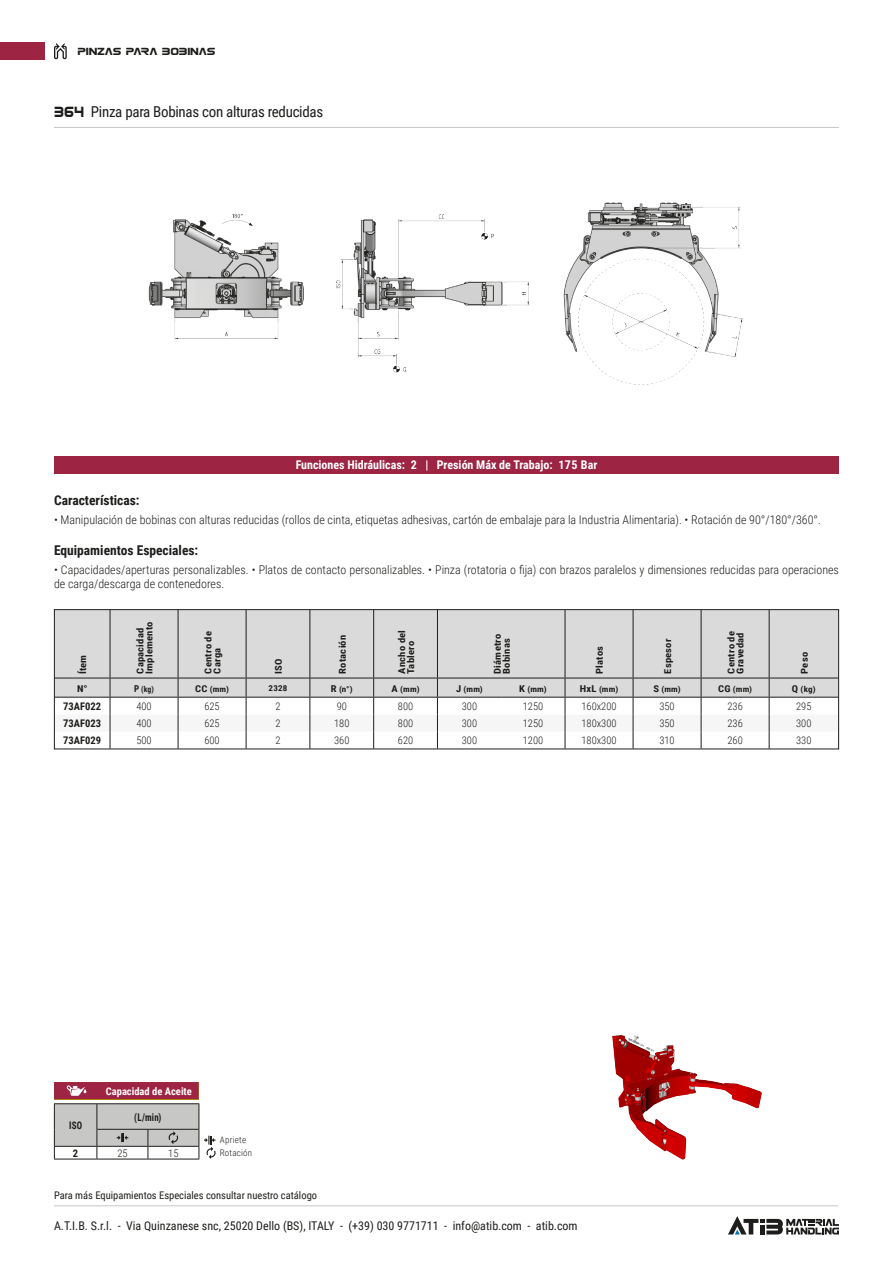
<style>
.page{position:relative;width:893px;height:1263px;background:#fff}
.page>*{position:absolute;margin:0;border:0;box-sizing:border-box;transform-origin:0 0}
.t1{font:15px "Roboto Condensed";letter-spacing:-.02em;color:#1d1d1b}
.t2{font:700 13.5px "Roboto Condensed";color:#1d1d1b}
.t3{font:300 12px/14.4px "Roboto Condensed";color:#1d1d1b}
.t4{font:12px "Roboto Condensed";color:#1d1d1b}
.t5{font:700 12px "Roboto Condensed";color:#fff}
.t6{font:300 10.5px "Roboto Condensed";color:#1d1d1b}
.t7{font:10.5px "Roboto Condensed";color:#1d1d1b}
.t8{font:700 10.5px "Roboto Condensed";color:#1d1d1b}
.t9{font:700 10.5px "Roboto Condensed";color:#fff}
.t10{font:10.5px "Eurofighter";letter-spacing:-.02em;color:#1d1d1b}
.t11{font:700 10.5px "Roboto Condensed";color:#1d1d1b;scale:.85 1}
.t12{font:700 9.45px/9px "Roboto Condensed";letter-spacing:.025em;color:#1d1d1b;scale:1.11 1}
.t13{font:300 9px "Roboto Condensed";letter-spacing:.025em;color:#1d1d1b}
.t14{font:700 8.1px "Roboto Condensed";letter-spacing:.025em;color:#1d1d1b;scale:1.11 1}
.t15{font:700 8.1px "Roboto Condensed";letter-spacing:.025em;color:#1d1d1b;scale:.94 1}
.s1{font-family:"Eurofighter Condensed"}
.s2{font-size:9.45px}
</style>
<div class="page">
<hr style="left:54px;top:127px;width:785px;height:1px;background:#c7c7c6">
<div style="left:54px;top:456px;width:785px;height:17px;background:#9d2443"></div>
<img style="left:148px;top:213px;width:156px;height:127px">
<img style="left:563px;top:202px;width:181px;height:183px">
<img style="left:336px;top:214px;width:194px;height:159px">
<img style="left:613px;top:1035px;width:148px;height:124px">
<hr style="left:54px;top:1205px;width:784px;height:1px;background:#c7c7c6">
<svg style="left:728px;top:1216px;width:111px;height:18px"></svg>
<div style="left:56px;top:611px;width:781px;height:67px;background:#dadada"></div>
<hr style="left:110px;top:610px;width:1px;height:68px;background:#1d1d1b">
<hr style="left:178px;top:610px;width:1px;height:68px;background:#1d1d1b">
<hr style="left:246px;top:610px;width:1px;height:68px;background:#1d1d1b">
<hr style="left:310px;top:610px;width:1px;height:68px;background:#1d1d1b">
<hr style="left:373px;top:610px;width:1px;height:68px;background:#1d1d1b">
<hr style="left:437px;top:610px;width:1px;height:68px;background:#1d1d1b">
<hr style="left:565px;top:610px;width:1px;height:68px;background:#1d1d1b">
<hr style="left:633px;top:610px;width:1px;height:68px;background:#1d1d1b">
<hr style="left:701px;top:610px;width:1px;height:68px;background:#1d1d1b">
<hr style="left:769px;top:610px;width:1px;height:68px;background:#1d1d1b">
<svg style="left:56px;top:679px;width:781px;height:68px"></svg>
<hr style="left:55px;top:678px;width:55px;height:1px;background:#1d1d1b">
<hr style="left:110px;top:678px;width:68px;height:1px;background:#1d1d1b">
<hr style="left:178px;top:678px;width:68px;height:1px;background:#1d1d1b">
<hr style="left:246px;top:678px;width:64px;height:1px;background:#1d1d1b">
<hr style="left:310px;top:678px;width:64px;height:1px;background:#1d1d1b">
<hr style="left:374px;top:678px;width:63px;height:1px;background:#1d1d1b">
<hr style="left:437px;top:678px;width:64px;height:1px;background:#1d1d1b">
<hr style="left:501px;top:678px;width:64px;height:1px;background:#1d1d1b">
<hr style="left:565px;top:678px;width:68px;height:1px;background:#1d1d1b">
<hr style="left:633px;top:678px;width:68px;height:1px;background:#1d1d1b">
<hr style="left:701px;top:678px;width:68px;height:1px;background:#1d1d1b">
<hr style="left:769px;top:678px;width:69px;height:1px;background:#1d1d1b">
<hr style="left:55px;top:697px;width:55px;height:1px;background:#1d1d1b">
<hr style="left:110px;top:697px;width:68px;height:1px;background:#1d1d1b">
<hr style="left:178px;top:697px;width:68px;height:1px;background:#1d1d1b">
<hr style="left:246px;top:697px;width:64px;height:1px;background:#1d1d1b">
<hr style="left:310px;top:697px;width:64px;height:1px;background:#1d1d1b">
<hr style="left:374px;top:697px;width:63px;height:1px;background:#1d1d1b">
<hr style="left:437px;top:697px;width:64px;height:1px;background:#1d1d1b">
<hr style="left:501px;top:697px;width:64px;height:1px;background:#1d1d1b">
<hr style="left:565px;top:697px;width:68px;height:1px;background:#1d1d1b">
<hr style="left:633px;top:697px;width:68px;height:1px;background:#1d1d1b">
<hr style="left:701px;top:697px;width:68px;height:1px;background:#1d1d1b">
<hr style="left:769px;top:697px;width:69px;height:1px;background:#1d1d1b">
<div style="left:54px;top:609px;width:785px;height:140px;border:1px solid #1d1d1b"></div>
<div style="left:0;top:43px;width:45px;height:17px;background:#9d2443"></div>
<hr style="left:54px;top:1159px;width:43px;height:1px;background:#1d1d1b">
<hr style="left:97px;top:1159px;width:51px;height:1px;background:#1d1d1b">
<hr style="left:148px;top:1159px;width:51px;height:1px;background:#1d1d1b">
<svg style="left:54px;top:1082px;width:162px;height:77px"></svg>
<svg style="left:54px;top:43px;width:13px;height:16px"></svg>
<p class="t10" style="left:77px;top:46px;width:140px">PINZAS PARA BOBINAS</p>
<p class="t1" style="left:54px;top:101px;width:271px"><span class="s1">364</span> Pinza para Bobinas con alturas reducidas</p>
<p class="t5" style="left:296px;top:456px;width:303px">Funciones Hidráulicas: 2 | Presión Máx de Trabajo: 175 Bar</p>
<p class="t2" style="left:54px;top:491px;width:87px">Características:</p>
<p class="t3" style="left:54px;top:512px;width:768px">• Manipulación de bobinas con alturas reducidas (rollos de cinta, etiquetas adhesivas, cartón de embalaje para la Industria Alimentaria). • Rotación de 90°/180°/360°.</p>
<p class="t2" style="left:54px;top:541px;width:146px">Equipamientos Especiales:</p>
<p class="t3" style="left:54px;top:562px;width:786px">• Capacidades/aperturas personalizables. • Platos de contacto personalizables. • Pinza (rotatoria o fija) con brazos paralelos y dimensiones reducidas para operaciones de carga/descarga de contenedores.</p>
<p class="t12" style="left:78px;top:674px;width:19px;rotate:-90deg">Ítem</p>
<p class="t12" style="left:135px;top:674px;width:43px;rotate:-90deg">Capacidad</p>
<p class="t12" style="left:144px;top:674px;width:49px;rotate:-90deg">Implemento</p>
<p class="t12" style="left:203px;top:674px;width:40px;rotate:-90deg">Centro de</p>
<p class="t12" style="left:212px;top:674px;width:25px;rotate:-90deg">Carga</p>
<p class="t12" style="left:274px;top:674px;width:15px;rotate:-90deg">ISO</p>
<p class="t12" style="left:337px;top:674px;width:37px;rotate:-90deg">Rotación</p>
<p class="t12" style="left:397px;top:674px;width:41px;rotate:-90deg">Ancho del</p>
<p class="t12" style="left:406px;top:674px;width:31px;rotate:-90deg">Tablero</p>
<p class="t12" style="left:492px;top:674px;width:38px;rotate:-90deg">Diámetro<br>Bobinas</p>
<p class="t12" style="left:595px;top:674px;width:27px;rotate:-90deg">Platos</p>
<p class="t12" style="left:663px;top:674px;width:33px;rotate:-90deg">Espesor</p>
<p class="t12" style="left:726px;top:674px;width:40px;rotate:-90deg">Centro de<br>Gravedad</p>
<p class="t12" style="left:799px;top:674px;width:21px;rotate:-90deg">Peso</p>
<p class="t12" style="left:77px;top:683px;width:11px">N°</p>
<p class="t15" style="left:134px;top:683px;width:23px"><span class="s2">P</span> (kg)</p>
<p class="t14" style="left:195px;top:683px;width:32px"><span class="s2">CC</span> (mm)</p>
<p class="t14" style="left:268px;top:682px;width:19px">2328</p>
<p class="t14" style="left:331px;top:683px;width:21px"><span class="s2">R</span> (n°)</p>
<p class="t14" style="left:392px;top:683px;width:27px"><span class="s2">A</span> (mm)</p>
<p class="t14" style="left:456px;top:683px;width:26px"><span class="s2">J</span> (mm)</p>
<p class="t14" style="left:519px;top:683px;width:26px"><span class="s2">K</span> (mm)</p>
<p class="t14" style="left:580px;top:683px;width:36px"><span class="s2">HxL</span> (mm)</p>
<p class="t14" style="left:653px;top:683px;width:26px"><span class="s2">S</span> (mm)</p>
<p class="t14" style="left:718px;top:683px;width:32px"><span class="s2">CG</span> (mm)</p>
<p class="t14" style="left:792px;top:683px;width:23px"><span class="s2">Q</span> (kg)</p>
<p class="t8" style="left:63px;top:699px;width:39px">73AF022</p>
<p class="t6" style="left:136px;top:699px;width:17px">400</p>
<p class="t6" style="left:204px;top:699px;width:17px">625</p>
<p class="t6" style="left:275px;top:699px;width:7px">2</p>
<p class="t6" style="left:337px;top:699px;width:12px">90</p>
<p class="t6" style="left:398px;top:699px;width:17px">800</p>
<p class="t6" style="left:462px;top:699px;width:17px">300</p>
<p class="t6" style="left:523px;top:699px;width:22px">1250</p>
<p class="t6" style="left:581px;top:699px;width:37px">160x200</p>
<p class="t6" style="left:659px;top:699px;width:17px">350</p>
<p class="t6" style="left:727px;top:699px;width:17px">236</p>
<p class="t6" style="left:796px;top:699px;width:17px">295</p>
<p class="t8" style="left:63px;top:716px;width:39px">73AF023</p>
<p class="t6" style="left:136px;top:716px;width:17px">400</p>
<p class="t6" style="left:204px;top:716px;width:17px">625</p>
<p class="t6" style="left:275px;top:716px;width:7px">2</p>
<p class="t6" style="left:334px;top:716px;width:17px">180</p>
<p class="t6" style="left:398px;top:716px;width:17px">800</p>
<p class="t6" style="left:462px;top:716px;width:17px">300</p>
<p class="t6" style="left:523px;top:716px;width:22px">1250</p>
<p class="t6" style="left:581px;top:716px;width:37px">180x300</p>
<p class="t6" style="left:659px;top:716px;width:17px">350</p>
<p class="t6" style="left:727px;top:716px;width:17px">236</p>
<p class="t6" style="left:796px;top:716px;width:17px">300</p>
<p class="t8" style="left:63px;top:733px;width:39px">73AF029</p>
<p class="t6" style="left:136px;top:733px;width:17px">500</p>
<p class="t6" style="left:204px;top:733px;width:17px">600</p>
<p class="t6" style="left:275px;top:733px;width:7px">2</p>
<p class="t6" style="left:334px;top:733px;width:17px">360</p>
<p class="t6" style="left:398px;top:733px;width:17px">620</p>
<p class="t6" style="left:462px;top:733px;width:17px">300</p>
<p class="t6" style="left:523px;top:733px;width:22px">1200</p>
<p class="t6" style="left:581px;top:733px;width:37px">180x300</p>
<p class="t6" style="left:659px;top:733px;width:17px">310</p>
<p class="t6" style="left:727px;top:733px;width:17px">260</p>
<p class="t6" style="left:796px;top:733px;width:17px">330</p>
<p class="t11" style="left:69px;top:1118px;width:17px">ISO</p>
<p class="t9" style="left:106px;top:1083px;width:88px">Capacidad de Aceite</p>
<p class="t11" style="left:134px;top:1109px;width:34px">(L/min)</p>
<p class="t8" style="left:73px;top:1145px;width:7px">2</p>
<p class="t6" style="left:117px;top:1145px;width:12px">25</p>
<p class="t6" style="left:168px;top:1145px;width:12px">15</p>
<p class="t13" style="left:220px;top:1134px;width:28px">Apriete</p>
<p class="t13" style="left:220px;top:1147px;width:34px">Rotación</p>
<p class="t7" style="left:54px;top:1188px;width:265px">Para más Equipamientos Especiales consultar nuestro catálogo</p>
<p class="t4" style="left:54px;top:1217px;width:525px">A.T.I.B. S.r.l. - Via Quinzanese snc, 25020 Dello (BS), ITALY - (+39) 030 9771711 - info@atib.com - atib.com</p>
</div>
